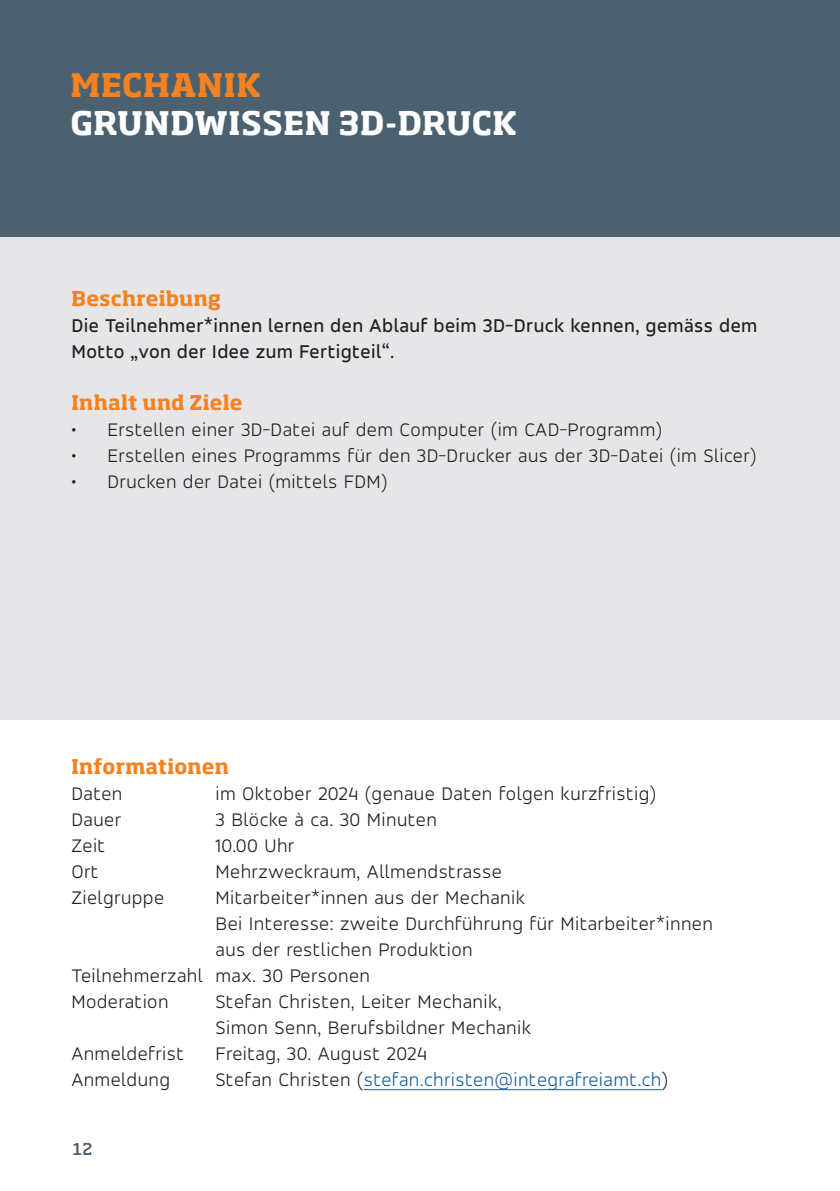
<style>
.page{position:relative;width:840px;height:1191px;background:#fff}
.page>*{position:absolute;margin:0;border:0;box-sizing:border-box;transform-origin:0 0}
.t1{font:700 32px "Soho Pro";letter-spacing:.02em;color:#fff}
.t2{font:700 32px "Soho Pro";letter-spacing:.02em;color:#f58220}
.t3{font:300 20px/26px "Accord";letter-spacing:.02em;color:#231f20}
.t4{font:500 20px/26px "Accord";letter-spacing:.02em;color:#231f20}
.t5{font:300 20px "Accord";letter-spacing:.02em;color:#175d9e}
.t6{font:700 20px "Soho Pro";letter-spacing:.015em;color:#f58220}
.t7{font:500 16px "Soho Pro";color:#4c616f}
.s1{color:#231f20}
</style>
<div class="page">
<div style="left:0;top:0;width:839px;height:238px;background:#4c616f"></div>
<div style="left:0;top:237px;width:839px;height:482px;background:#e6e6e9"></div>
<hr style="left:363px;top:1089px;width:298px;height:1px;background:#175d9e">
<h1 class="t2" style="left:71px;top:62px;width:192px">MECHANIK</h1>
<h1 class="t1" style="left:71px;top:100px;width:447px">GRUNDWISSEN 3D-DRUCK</h1>
<p class="t6" style="left:71px;top:284px;width:151px">Beschreibung</p>
<p class="t4" style="left:71px;top:312px;width:687px">Die Teilnehmer*innen lernen den Ablauf beim 3D-Druck kennen, gemäss dem<br>Motto „von der Idee zum Fertigteil“.</p>
<p class="t6" style="left:71px;top:388px;width:173px">Inhalt und Ziele</p>
<p class="t3" style="left:71px;top:416px;width:592px">• Erstellen einer 3D-Datei auf dem Computer (im CAD-Programm)</p>
<p class="t3" style="left:71px;top:442px;width:686px">• Erstellen eines Programms für den 3D-Drucker aus der 3D-Datei (im Slicer)</p>
<p class="t3" style="left:71px;top:468px;width:317px">• Drucken der Datei (mittels FDM)</p>
<p class="t6" style="left:71px;top:752px;width:159px">Informationen</p>
<p class="t3" style="left:71px;top:780px;width:52px">Daten</p>
<p class="t3" style="left:215px;top:780px;width:442px">im Oktober 2024 (genaue Daten folgen kurzfristig)</p>
<p class="t3" style="left:71px;top:806px;width:51px">Dauer</p>
<p class="t3" style="left:215px;top:806px;width:223px">3 Blöcke à ca. 30 Minuten</p>
<p class="t3" style="left:71px;top:832px;width:35px">Zeit</p>
<p class="t3" style="left:215px;top:832px;width:80px">10.00 Uhr</p>
<p class="t3" style="left:71px;top:858px;width:29px">Ort</p>
<p class="t3" style="left:215px;top:858px;width:287px">Mehrzweckraum, Allmendstrasse</p>
<p class="t3" style="left:71px;top:884px;width:94px">Zielgruppe</p>
<p class="t3" style="left:215px;top:884px;width:311px">Mitarbeiter*innen aus der Mechanik</p>
<p class="t3" style="left:215px;top:910px;width:498px">Bei Interesse: zweite Durchführung für Mitarbeiter*innen</p>
<p class="t3" style="left:215px;top:936px;width:258px">aus der restlichen Produktion</p>
<p class="t3" style="left:71px;top:962px;width:300px">Teilnehmerzahl max. 30 Personen</p>
<p class="t3" style="left:71px;top:988px;width:98px">Moderation</p>
<p class="t3" style="left:215px;top:988px;width:317px">Stefan Christen, Leiter Mechanik,<br>Simon Senn, Berufsbildner Mechanik</p>
<p class="t3" style="left:71px;top:1040px;width:114px">Anmeldefrist</p>
<p class="t3" style="left:215px;top:1040px;width:213px">Freitag, 30. August 2024</p>
<p class="t3" style="left:71px;top:1066px;width:100px">Anmeldung</p>
<p class="t5" style="left:215px;top:1067px;width:454px"><span class="s1">Stefan Christen (</span>stefan.christen@integrafreiamt.ch<span class="s1">)</span></p>
<p class="t7" style="left:73px;top:1137px;width:21px">12</p>
</div>
